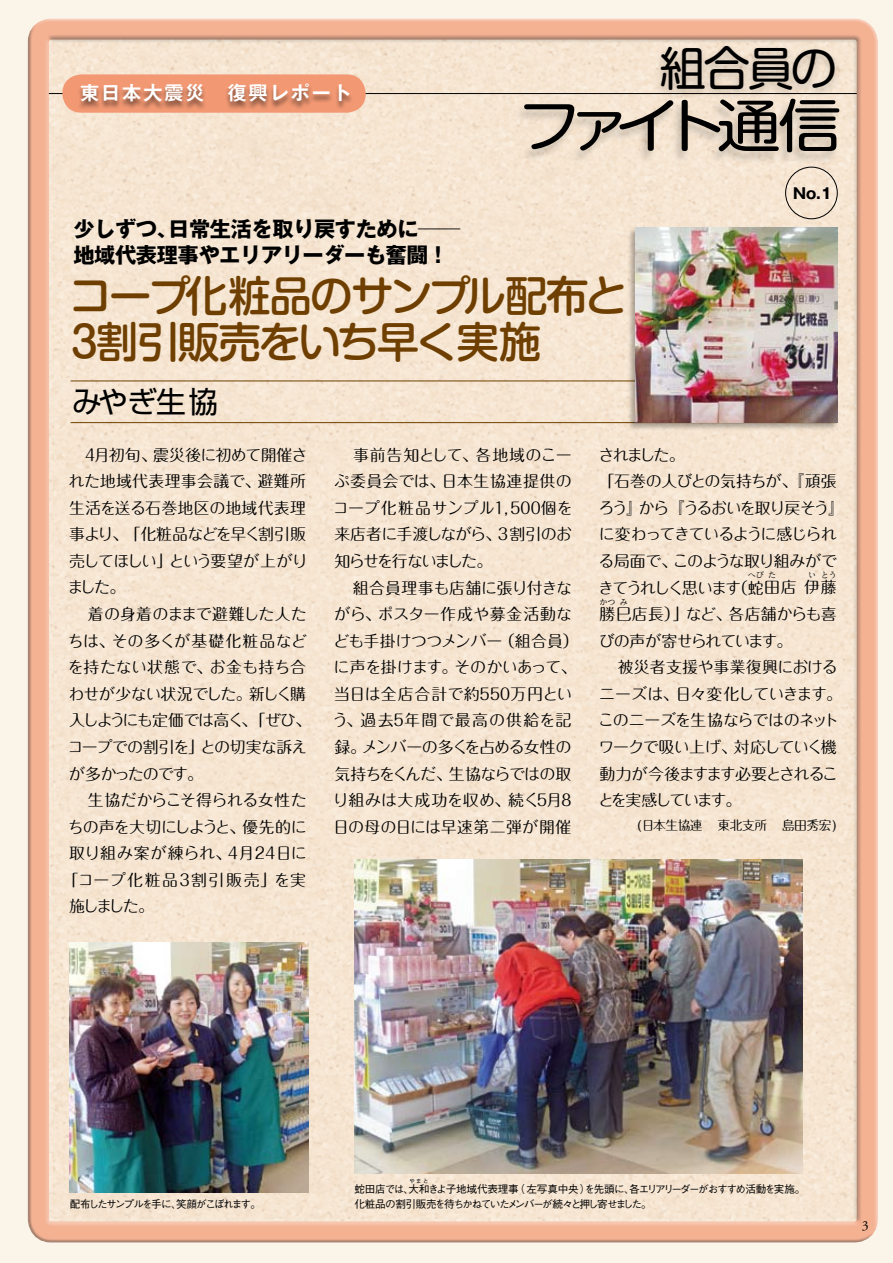
<style>
.page{position:relative;width:893px;height:1263px;background:#fbf4e9}
.page>*{position:absolute;margin:0;border:0;box-sizing:border-box;transform-origin:0 0}
.t1{font:57.45px "Shin M Go Pro";letter-spacing:-.22em;color:#000;scale:1.11 1}
.t2{font:46.8px "Shin M Go Pr 6";color:#000}
.t3{font:500 42.45px/46.8px "Shin M Go Pro";letter-spacing:-.055em;color:#6e3f00}
.t4{font:29.7px "Shin Go Pro";letter-spacing:-.02em;color:#000}
.t5{font:700 21.3px/25.5px "Gothic MB101 Pro";letter-spacing:-.02em;color:#000}
.t6{font:700 19.2px "Gothic MB101 Pro De";letter-spacing:.1em;color:#fff}
.t7{font:15.9px/26.5px "Maru Fo Pro";letter-spacing:-.03em;color:#000}
.t8{font:15.9px/26.5px "Maru Fo Pro";letter-spacing:-.07em;color:#000}
.t9{font:15.9px/26.5px "Maru Fo Pro";letter-spacing:.02em;color:#000}
.t10{font:15.9px "Maru Fo Pro";letter-spacing:.025em;color:#000}
.t11{font:15.9px "Maru Fo Pro";letter-spacing:.01em;color:#000}
.t12{font:15.9px/26.5px "Maru Fo Pro";letter-spacing:.035em;color:#000;text-align:right}
.t13{font:15.9px "Maru Fo Pro";letter-spacing:-.055em;color:#000}
.t14{font:15.9px "Maru Fo Pro";letter-spacing:-.065em;color:#000}
.t15{font:15.9px/26.5px "Maru Fo Pro";letter-spacing:.05em;color:#000}
.t16{font:15.9px "Maru Fo Pro";letter-spacing:-.085em;color:#000}
.t17{font:15.9px "Maru Fo Pro";letter-spacing:.015em;color:#000}
.t18{font:15.9px "Maru Fo Pro";letter-spacing:.095em;color:#000}
.t19{font:15.9px "Maru Fo Pro";letter-spacing:-.075em;color:#000}
.t20{font:15.9px "Maru Fo Pro";letter-spacing:.055em;color:#000}
.t21{font:15.9px "Maru Fo Pro";letter-spacing:-.11em;color:#000}
.t22{font:15.9px "Maru Fo Pro";letter-spacing:-.125em;color:#000}
.t23{font:15.9px "Maru Fo Pro";letter-spacing:-.01em;color:#000}
.t24{font:15.9px "Maru Fo Pro";letter-spacing:.005em;color:#000}
.t25{font:15.9px "Maru Fo Pro";letter-spacing:-.05em;color:#000}
.t26{font:15.9px "Maru Fo Pro";letter-spacing:-.105em;color:#000}
.t27{font:15.9px "Maru Fo Pro";letter-spacing:-.1em;color:#000}
.t28{font:700 14.85px "Gothic MB101 Pro";color:#000}
.t29{font:13.8px "Adobe Garamond Pro";color:#000}
.t30{font:12.75px "Maru Fo Pro";letter-spacing:-.04em;color:#000}
.t31{font:500 10.65px/14.9px "Gothic BBB Pro";letter-spacing:-.125em;color:#000}
.t32{font:500 10.65px "Gothic BBB Pro";letter-spacing:-.02em;color:#000}
.t33{font:7.95px "Maru Fo Pro";color:#000}
.t34{font:500 5.25px "Gothic BBB Pro";color:#000}
.s1{font-weight:300}
</style>
<div class="page">
<div style="left:28px;top:25px;width:848px;height:1218px;background:#000;opacity:.4"></div>
<img style="left:354px;top:859px;width:448px;height:315px">
<img style="left:69px;top:943px;width:240px;height:250px">
<hr style="left:49px;top:93px;width:808px;height:1px;background:#000">
<hr style="left:71px;top:381px;width:766px;height:1px;background:#6e3f00">
<hr style="left:71px;top:422px;width:766px;height:1px;background:#6e3f00">
<div style="left:652px;top:41px;width:190px;height:60px;background:#000;opacity:.2"></div>
<div style="left:785px;top:167px;width:52px;height:52px;border:1px solid #000;border-radius:50%"></div>
<div style="left:627px;top:227px;width:211px;height:204px;background:#000;opacity:.3"></div>
<img style="left:636px;top:227px;width:202px;height:195px">
<div style="left:512px;top:98px;width:329px;height:67px;background:#000;opacity:.2"></div>
<div style="left:62px;top:74px;width:304px;height:39px;background:#f29873;border-radius:19px"></div>
<div style="left:76px;top:84px;width:277px;height:27px;background:#000;opacity:.5"></div>
<p class="t6" style="left:80px;top:77px;width:273px">東日本大震災　復興レポート</p>
<h2 class="t2" style="left:660px;top:30px;width:179px">組合員の</h2>
<h1 class="t1" style="left:518px;top:79px;width:293px">ファイト通信</h1>
<p class="t28" style="left:793px;top:181px;width:41px">No.1</p>
<h3 class="t5" style="left:73px;top:214px;width:377px">少しずつ、<br>地域代表理事やエリアリーダーも奮闘!</h3>
<h3 class="t3" style="left:96px;top:267px;width:533px;text-indent:-27px">コープ化粧品のサンプル配布と割引販売をいち早く実施</h3>
<h3 class="t5" style="left:168px;top:214px;width:294px">日常生活を取り戻すために<span class="s1">――</span></h3>
<h3 class="t3" style="left:63px;top:314px;width:44px">３</h3>
<h3 class="t4" style="left:72px;top:377px;width:147px">みやぎ生協</h3>
<p class="t7" style="left:153px;top:439px;width:155px">震災後に初めて開催さ</p>
<p class="t12" style="left:334px;top:439px;width:239px">　事前告知として、各地域のこー日本生協連提供の</p>
<p class="t7" style="left:94px;top:439px;width:64px">月初旬、</p>
<p class="t7" style="left:598px;top:439px;width:88px">されました。</p>
<p class="t7" style="left:598px;top:466px;width:240px">「石巻の人びとの気持ちが、『頑張</p>
<p class="t19" style="left:639px;top:495px;width:207px">から『うるおいを取り戻そう『</p>
<p class="t7" style="left:82px;top:439px;width:17px">４</p>
<p class="t9" style="left:69px;top:466px;width:193px">れた地域代表理事会議で、</p>
<p class="t17" style="left:69px;top:495px;width:238px">生活を送る石巻地区の地域代表理</p>
<p class="t8" style="left:69px;top:519px;width:239px">事より、「化粧品などを早く割引販</p>
<p class="t23" style="left:169px;top:548px;width:140px">という要望が上がり</p>
<p class="t7" style="left:258px;top:466px;width:50px">避難所</p>
<p class="t7" style="left:334px;top:466px;width:113px">ぷ委員会では、</p>
<p class="t10" style="left:333px;top:495px;width:163px">コープ化粧品サンプル</p>
<p class="t7" style="left:541px;top:493px;width:33px">個を</p>
<p class="t7" style="left:598px;top:493px;width:45px">ろう』</p>
<p class="t16" style="left:599px;top:522px;width:240px">に変わってきているように感じられ</p>
<p class="t14" style="left:673px;top:548px;width:166px">このような取り組みがで</p>
<p class="t7" style="left:491px;top:493px;width:54px">１, ５００</p>
<p class="t7" style="left:334px;top:519px;width:168px">来店者に手渡しながら、</p>
<p class="t21" style="left:334px;top:548px;width:160px">知らせを行ないました。</p>
<p class="t7" style="left:334px;top:572px;width:239px">　組合員理事も店舗に張り付きな</p>
<p class="t10" style="left:378px;top:601px;width:196px">ポスター作成や募金活動な</p>
<p class="t7" style="left:498px;top:519px;width:76px">3割引のお</p>
<p class="t7" style="left:69px;top:546px;width:105px">売してほしい」</p>
<p class="t7" style="left:68px;top:572px;width:59px">ました。</p>
<p class="t11" style="left:69px;top:601px;width:239px">　着の身着のままで避難した人た</p>
<p class="t20" style="left:112px;top:628px;width:196px">その多くが基礎化粧品など</p>
<p class="t7" style="left:599px;top:546px;width:80px">る局面で、</p>
<p class="t33" style="left:748px;top:569px;width:17px">へび</p>
<p class="t33" style="left:768px;top:569px;width:9px">た</p>
<p class="t33" style="left:808px;top:569px;width:9px">い</p>
<p class="t33" style="left:821px;top:569px;width:17px">とう</p>
<p class="t7" style="left:732px;top:572px;width:66px">（蛇田店</p>
<p class="t7" style="left:804px;top:572px;width:34px">伊藤</p>
<p class="t22" style="left:598px;top:575px;width:145px">きてうれしく思います</p>
<p class="t33" style="left:600px;top:596px;width:17px">かつ</p>
<p class="t33" style="left:620px;top:596px;width:9px">み</p>
<p class="t7" style="left:600px;top:599px;width:91px">勝巳店長）」</p>
<p class="t7" style="left:334px;top:599px;width:48px">がら、</p>
<p class="t7" style="left:728px;top:599px;width:110px">各店舗からも喜</p>
<p class="t7" style="left:686px;top:599px;width:47px">など、</p>
<p class="t8" style="left:599px;top:625px;width:195px">びの声が寄せられています。</p>
<p class="t11" style="left:600px;top:654px;width:240px">　被災者支援や事業復興における</p>
<p class="t13" style="left:675px;top:681px;width:168px">日々変化していきます。</p>
<p class="t7" style="left:454px;top:625px;width:123px;text-indent:-121px">ども手掛けつつメンバー<br>そのかいあって、</p>
<p class="t7" style="left:499px;top:625px;width:81px">（組合員(</p>
<p class="t7" style="left:68px;top:625px;width:48px">ちは、</p>
<p class="t7" style="left:209px;top:652px;width:98px">お金も持ち合</p>
<p class="t24" style="left:68px;top:655px;width:146px">を持たない状態で、</p>
<p class="t7" style="left:334px;top:652px;width:125px">に声を掛けます。</p>
<p class="t7" style="left:599px;top:679px;width:81px">ニーズは、</p>
<p class="t7" style="left:598px;top:705px;width:242px">このニーズを生協ならではのネット</p>
<p class="t27" style="left:734px;top:734px;width:104px">対応していく機</p>
<p class="t7" style="left:241px;top:679px;width:71px;text-indent:-173px">わせが少ない状況でした。<br>、「ぜひ、</p>
<p class="t7" style="left:249px;top:679px;width:59px">新しく購</p>
<p class="t15" style="left:404px;top:679px;width:169px;text-indent:-70px">当日は全店合計で約<br>年間で最高の供給を記</p>
<p class="t7" style="left:510px;top:679px;width:64px">万円とい</p>
<p class="t7" style="left:477px;top:679px;width:38px">５５０</p>
<p class="t8" style="left:200px;top:705px;width:109px;text-indent:-131px">入しようにも定価では高く<br>との切実な訴え</p>
<p class="t7" style="left:362px;top:705px;width:211px;text-indent:-30px">う、過去<br>メンバーの多くを占める女性の</p>
<p class="t7" style="left:391px;top:705px;width:17px">５</p>
<p class="t13" style="left:68px;top:734px;width:138px">コープでの割引を」</p>
<p class="t14" style="left:69px;top:761px;width:136px">が多かったのです。</p>
<p class="t7" style="left:69px;top:785px;width:239px">　生協だからこそ得られる女性た</p>
<p class="t7" style="left:242px;top:811px;width:66px">優先的に</p>
<p class="t8" style="left:598px;top:732px;width:242px">ワークで吸い上げ、<br>動力が今後ますます必要とされることを実感しています。</p>
<p class="t30" style="left:637px;top:815px;width:201px">(日本生協連　東北支所　島田秀宏(</p>
<p class="t7" style="left:334px;top:732px;width:33px">録。</p>
<p class="t26" style="left:334px;top:761px;width:119px">気持ちをくんだ、</p>
<p class="t25" style="left:449px;top:761px;width:124px">生協ならではの取</p>
<p class="t9" style="left:333px;top:785px;width:231px">り組みは大成功を収め、続く月</p>
<p class="t7" style="left:558px;top:785px;width:17px">８</p>
<p class="t9" style="left:333px;top:785px;width:239px;text-indent:201px">５<br>日の母の日には早速第二弾が開催</p>
<p class="t7" style="left:228px;top:811px;width:80px;text-indent:-160px">ちの声を大切にしようと、<br>4月24日に</p>
<p class="t10" style="left:69px;top:841px;width:163px">取り組み案が練られ、</p>
<p class="t18" style="left:63px;top:867px;width:245px">「コープ化粧品3割引販売」を実</p>
<p class="t7" style="left:69px;top:891px;width:86px">施しました。</p>
<p class="t31" style="left:70px;top:1195px;width:193px">配布したサンプルを手に笑顔がこぼれます。</p>
<p class="t31" style="left:171px;top:1195px;width:12px">、</p>
<p class="t34" style="left:409px;top:1176px;width:21px">やまと</p>
<p class="t31" style="left:354px;top:1180px;width:299px;text-indent:160px">（左写真中央）<br>化粧品の割引販売を待ちかねていたメンバーが続々と押し寄せました。</p>
<p class="t31" style="left:585px;top:1180px;width:222px">を先頭に各エリアリーダーがおすすめ活動を実施。</p>
<p class="t31" style="left:624px;top:1180px;width:12px">、</p>
<p class="t32" style="left:354px;top:1180px;width:166px">蛇田店では大、和きよ子地域代表理事</p>
<p class="t29" style="left:862px;top:1217px;width:8px">3</p>
</div>
